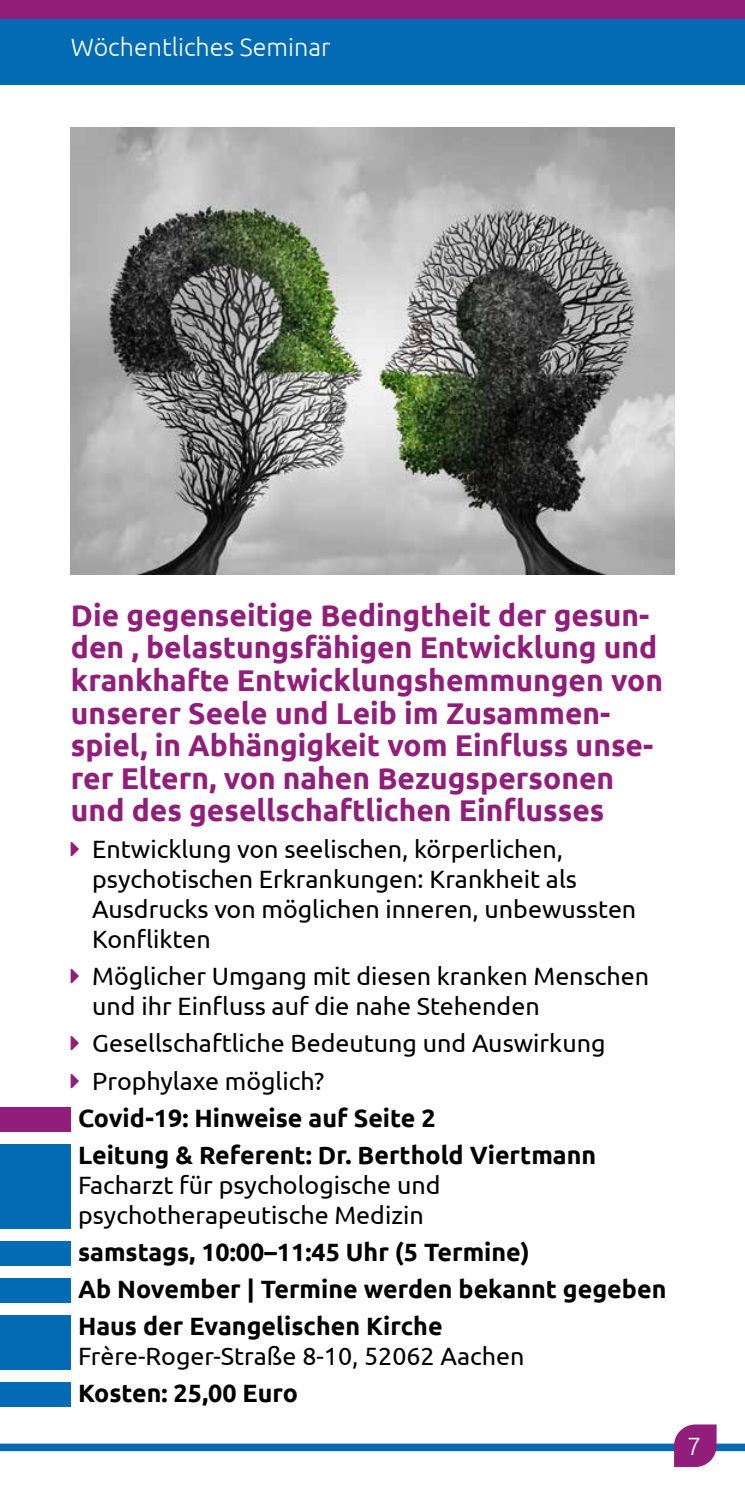
<style>
.page{position:relative;width:745px;height:1489px;background:#fff}
.page>*{position:absolute;margin:0;border:0;box-sizing:border-box;transform-origin:0 0}
.t1{font:700 30px/32.5px "Ubuntu";color:#901e7a}
.t2{font:25px/30px "Ubuntu";color:#000}
.t3{font:700 25px/37px "Ubuntu";color:#000}
.t4{font:300 25px "Ubuntu";color:#fff}
</style>
<div class="page">
<div style="left:0;top:19px;width:744px;height:66px;background:#026bb3"></div>
<div style="left:0;top:0;width:744px;height:19px;background:#901e7a"></div>
<div style="left:0;top:1443px;width:744px;height:7px;background:#026bb3"></div>
<svg style="left:673px;top:1424px;width:43px;height:42px;background:#9d3a8a"></svg>
<div style="left:0;top:1107px;width:71px;height:24px;background:#901e7a"></div>
<div style="left:0;top:1144px;width:71px;height:84px;background:#026bb3"></div>
<div style="left:0;top:1241px;width:71px;height:24px;background:#026bb3"></div>
<div style="left:0;top:1278px;width:71px;height:24px;background:#026bb3"></div>
<div style="left:0;top:1315px;width:71px;height:54px;background:#026bb3"></div>
<div style="left:0;top:1382px;width:71px;height:24px;background:#026bb3"></div>
<img style="left:71px;top:128px;width:602px;height:446px">
<p class="t4" style="left:71px;top:32px;width:261px">Wöchentliches Seminar</p>
<p class="t1" style="left:71px;top:598px;width:593px">Die gegenseitige Bedingtheit der gesun&shy;den , belastungsfähigen Entwicklung und krankhafte Entwicklungshemmungen von unserer Seele und Leib im Zusammen&shy;spiel, in Abhängigkeit vom Einfluss unse&shy;rer Eltern, von nahen Bezugspersonen und des gesellschaftlichen Einflusses</p>
<p class="t2" style="left:92px;top:833px;width:545px">Entwicklung von seelischen, körperlichen, psychotischen Erkrankungen: Krankheit als Ausdrucks von möglichen inneren, unbewussten Konflikten</p>
<p class="t2" style="left:92px;top:960px;width:558px">Möglicher Umgang mit diesen kranken Menschen und ihr Einfluss auf die nahe Stehenden</p>
<p class="t2" style="left:92px;top:1024px;width:514px;line-height:37px">Gesellschaftliche Bedeutung und Auswirkung<br>Prophylaxe möglich?</p>
<p class="t3" style="left:78px;top:1098px;width:519px">Covid-19: Hinweise auf Seite 2<br>Leitung &amp; Referent: Dr. Berthold Viertmann</p>
<p class="t2" style="left:78px;top:1168px;width:364px">Facharzt für psychologische und psychotherapeutische Medizin</p>
<p class="t3" style="left:78px;top:1232px;width:589px">samstags, 10:00–11:45 Uhr (5 Termine)<br>Ab November | Termine werden bekannt gegeben<br>Haus der Evangelischen Kirche</p>
<p class="t2" style="left:78px;top:1340px;width:447px">Frère-Roger-Straße 8-10, 52062 Aachen</p>
<p class="t3" style="left:78px;top:1374px;width:221px">Kosten: 25,00 Euro</p>
<p class="t4" style="left:686px;top:1431px;width:16px">7</p>
</div>
